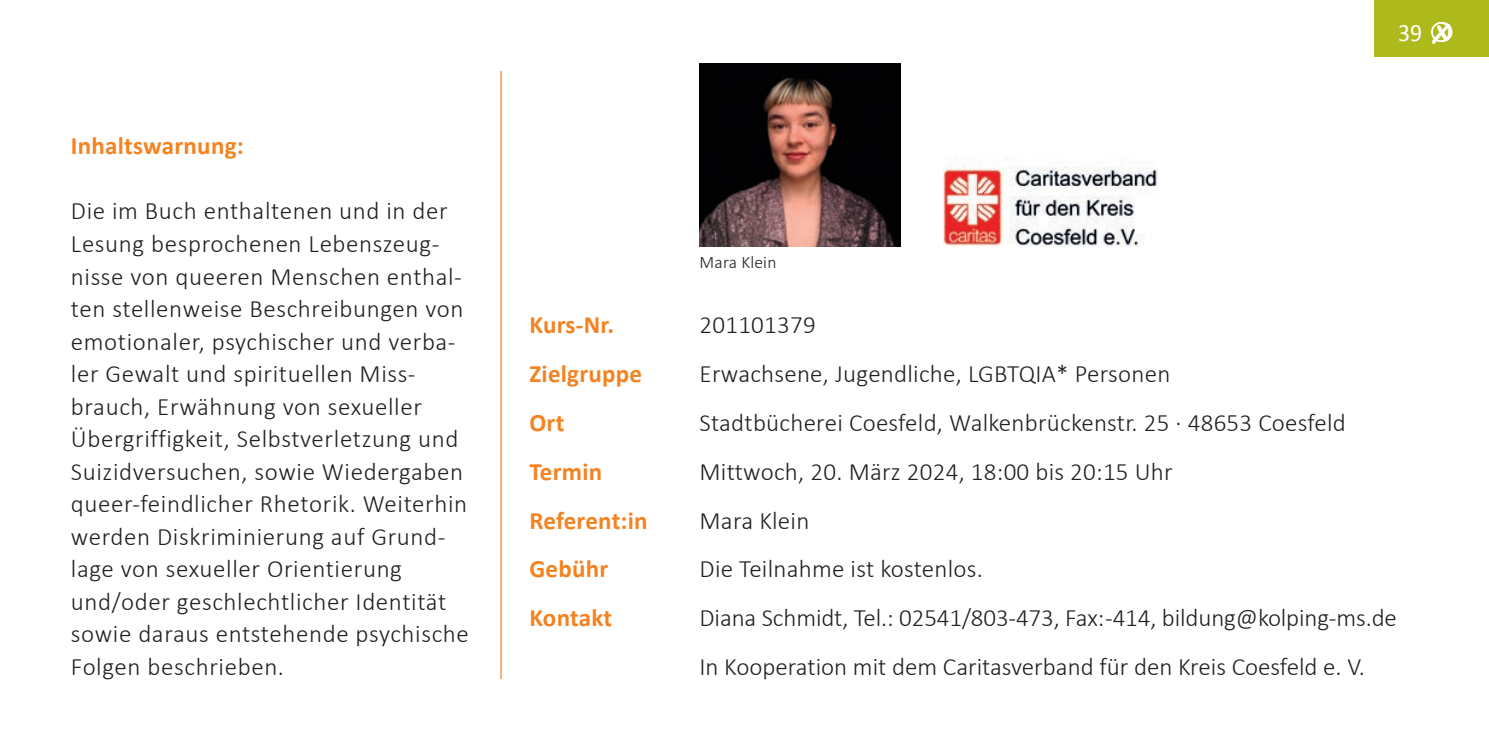
<style>
.page{position:relative;width:1489px;height:745px;background:#fff}
.page>*{position:absolute;margin:0;border:0;box-sizing:border-box;transform-origin:0 0}
.t1{font:300 25px/32.5px "Calibri";letter-spacing:.025em;color:#231f20}
.t2{font:300 25px/48.8px "Calibri";letter-spacing:-.005em;color:#231f20}
.t3{font:700 25px "Calibri";letter-spacing:.01em;color:#f58220}
.t4{font:25px "Calibri";color:#fff;scale:.95 1}
.t5{font:300 17.5px "Calibri";letter-spacing:.01em;color:#231f20}
</style>
<div class="page">
<hr style="left:500px;top:71px;width:1px;height:607px;background:#f58220">
<img style="left:699px;top:63px;width:201px;height:183px">
<div style="left:1374px;top:0;width:114px;height:57px;background:#aeb91c"></div>
<img style="left:943px;top:158px;width:214px;height:88px">
<p class="t3" style="left:71px;top:135px;width:174px">Inhaltswarnung:</p>
<p class="t1" style="left:71px;top:197px;width:399px">Die im Buch enthaltenen und in der Lesung besprochenen Lebenszeug‐ nisse von queeren Menschen enthal‐ ten stellenweise Beschreibungen von emotionaler, psychischer und verba‐ ler Gewalt und spirituellen Miss‐ brauch, Erwähnung von sexueller Übergriffigkeit, Selbstverletzung und Suizidversuchen, sowie Wiedergaben queer‐feindlicher Rhetorik. Weiterhin werden Diskriminierung auf Grund‐ lage von sexueller Orientierung und/oder geschlechtlicher Identität sowie daraus entstehende psychische Folgen beschrieben.</p>
<p class="t5" style="left:699px;top:255px;width:78px">Mara Klein</p>
<p class="t4" style="left:1397px;top:22px;width:27px">39</p>
<p class="t3" style="left:529px;top:314px;width:86px">Kurs‐Nr.</p>
<p class="t1" style="left:699px;top:310px;width:118px">201101379</p>
<p class="t3" style="left:529px;top:363px;width:114px">Zielgruppe</p>
<p class="t1" style="left:699px;top:359px;width:472px">Erwachsene, Jugendliche, LGBTQIA* Personen</p>
<p class="t3" style="left:529px;top:412px;width:36px">Ort</p>
<p class="t1" style="left:699px;top:408px;width:647px">Stadtbücherei Coesfeld, Walkenbrückenstr. 25 ∙ 48653 Coesfeld</p>
<p class="t3" style="left:529px;top:460px;width:74px">Termin</p>
<p class="t1" style="left:699px;top:457px;width:474px">Mittwoch, 20. März 2024, 18:00 bis 20:15 Uhr</p>
<p class="t3" style="left:529px;top:509px;width:120px">Referent:in</p>
<p class="t1" style="left:699px;top:505px;width:111px">Mara Klein</p>
<p class="t3" style="left:529px;top:558px;width:80px">Gebühr</p>
<p class="t1" style="left:699px;top:554px;width:285px">Die Teilnahme ist kostenlos.</p>
<p class="t3" style="left:529px;top:607px;width:84px">Kontakt</p>
<p class="t2" style="left:699px;top:595px;width:699px">Diana Schmidt, Tel.: 02541/803‐473, Fax: ‐414, bildung@kolping‐ms.de<br>In Kooperation mit dem Caritasverband für den Kreis Coesfeld e. V.</p>
</div>
